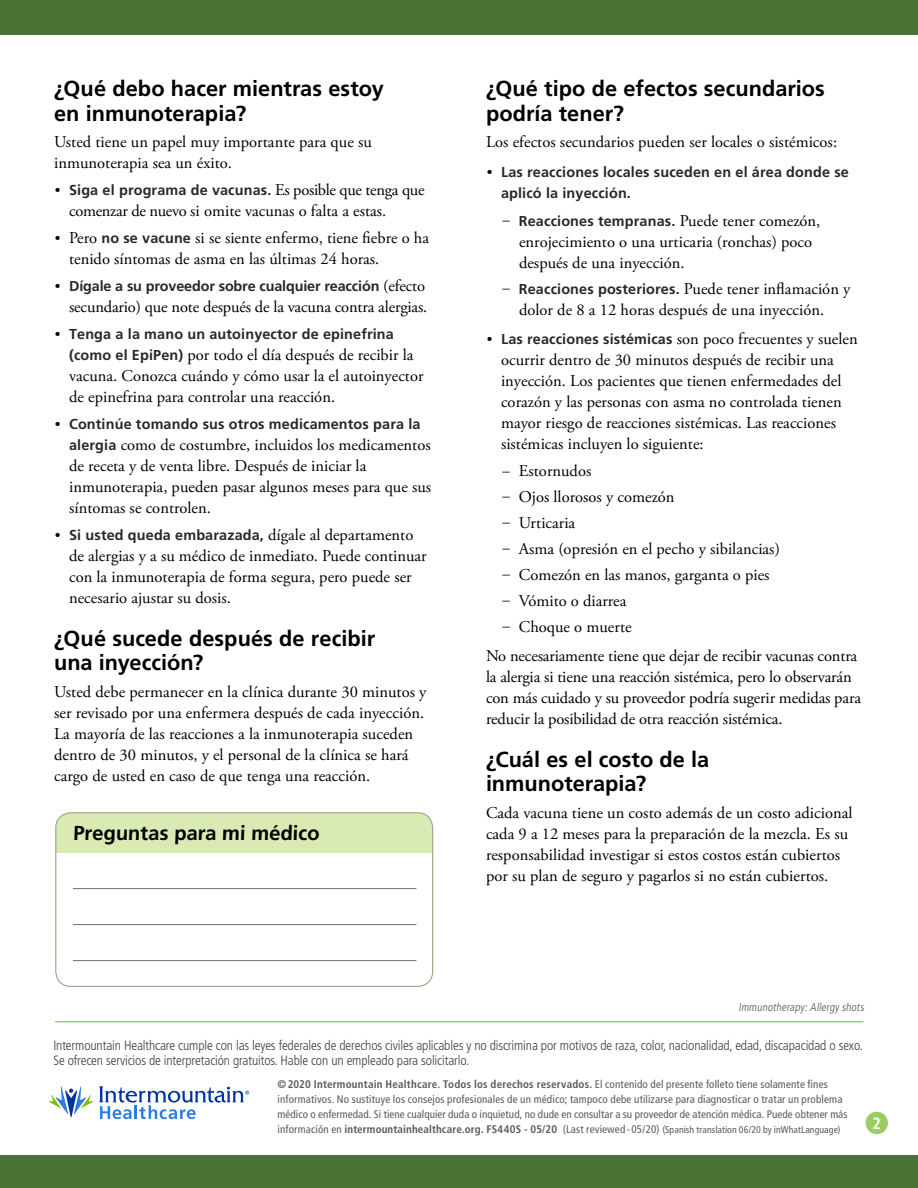
<style>
.page{position:relative;width:918px;height:1188px;background:#fff}
.page>*{position:absolute;margin:0;border:0;box-sizing:border-box;transform-origin:0 0}
.Level_1__h2{font:700 21.75px/24.8px "Frutiger LT Std";color:#000}
.Main_table{font:700 20.25px "Frutiger LT Std";color:#000}
.Main__p{font:16.5px/21px "Adobe Garamond Pro";color:#000}
.t1{font:700 condensed 16.2px "Frutiger LT Std";color:#fff}
.t2{font:700 14.4px/21px "Frutiger LT Std";letter-spacing:.01em;color:#292829}
.t3{font:700 14.4px "Frutiger LT Std";letter-spacing:-.01em;color:#292829}
.t4{font:300 condensed 13.5px/15.5px "Frutiger LT Std";letter-spacing:-.01em;color:#414042}
.t5{font:italic 300 condensed 11.25px "Frutiger LT Std";color:#4d4d4f}
.Footer___h6{font:condensed 10.95px/15px "Frutiger LT Std";letter-spacing:.01em;color:#58595b}
.s1{font-family:"Adobe Garamond Pro";font-weight:400;font-size:15px;color:#000}
.s2{font-family:"Adobe Garamond Pro";font-weight:400;font-size:16.5px;color:#000}
.s3{font-size:15px}
.s4{font-family:"Frutiger LT Std";font-weight:700;font-size:14.4px;color:#292829}
.s5{font-weight:700}
.s6{font-size:10.5px}
.s7{font-size:9.75px}
</style>
<div class="page">
<div style="left:0;top:0;width:918px;height:35px;background:#497235"></div>
<div style="left:0;top:1156px;width:918px;height:32px;background:#497235"></div>
<div style="left:866px;top:1112px;width:22px;height:22px;background:#9bcd63;border-radius:50%"></div>
<hr style="left:55px;top:1021px;width:808px;height:2px;background:#a1cf6d">
<svg style="left:49px;top:1086px;width:44px;height:31px"></svg>
<svg style="left:99px;top:1086px;width:150px;height:33px"></svg>
<div style="left:56px;top:813px;width:377px;height:39px;background:#d9ebb3"></div>
<hr style="left:73px;top:888px;width:343px;height:1px;background:#6d6e71">
<hr style="left:73px;top:924px;width:343px;height:1px;background:#6d6e71">
<hr style="left:73px;top:960px;width:343px;height:1px;background:#6d6e71">
<div style="left:55px;top:812px;width:378px;height:175px;border:1px solid #98a783;border-radius:15px"></div>
<p class="Level_1__h2" style="left:54px;top:76px;width:331px">¿Qué debo hacer mientras estoy en inmunoterapia?</p>
<p class="Main__p" style="left:54px;top:132px;width:319px">Usted tiene un papel muy importante para que su inmunoterapia sea un éxito.</p>
<p class="t2" style="left:55px;top:179px;width:371px"><span class="s1">•</span> Siga el programa de vacunas. <span class="s2">Es posible que tenga que</span></p>
<p class="Main__p" style="left:69px;top:201px;width:319px">comenzar de nuevo si omite vacunas o falta a estas.</p>
<p class="Main__p" style="left:69px;top:228px;width:362px;text-indent:-14px"><span class="s3">•</span> Pero <span class="s4">no se vacune</span> si se siente enfermo, tiene fiebre o ha tenido síntomas de asma en las últimas 24 horas.</p>
<p class="t3" style="left:55px;top:277px;width:372px"><span class="s1">•</span> Dígale a su proveedor sobre cualquier reacción <span class="s2">(efecto</span></p>
<p class="Main__p" style="left:69px;top:297px;width:360px">secundario) que note después de la vacuna contra alergias.</p>
<p class="t2" style="left:55px;top:323px;width:341px"><span class="s1">•</span> Tenga a la mano un autoinyector de epinefrina</p>
<p class="Main__p" style="left:69px;top:345px;width:356px"><span class="s4">(como el EpiPen)</span> por todo el día después de recibir la vacuna. Conozca cuándo y cómo usar la el autoinyector de epinefrina para controlar una reacción.</p>
<p class="t2" style="left:55px;top:413px;width:367px"><span class="s1">•</span> Continúe tomando sus otros medicamentos para la</p>
<p class="Main__p" style="left:69px;top:435px;width:364px"><span class="s4">alergia</span> como de costumbre, incluidos los medicamentos de receta y de venta libre. Después de iniciar la inmunoterapia, pueden pasar algunos meses para que sus síntomas se controlen.</p>
<p class="t2" style="left:55px;top:524px;width:360px"><span class="s1">•</span> Si usted queda embarazada, <span class="s2">dígale al departamento</span></p>
<p class="Main__p" style="left:69px;top:546px;width:359px">de alergias y a su médico de inmediato. Puede continuar con la inmunoterapia de forma segura, pero puede ser necesario ajustar su dosis.</p>
<p class="Level_1__h2" style="left:54px;top:626px;width:323px">¿Qué sucede después de recibir una inyección?</p>
<p class="Main__p" style="left:54px;top:681px;width:374px">Usted debe permanecer en la clínica durante 30 minutos y ser revisado por una enfermera después de cada inyección.<br>La mayoría de las reacciones a la inmunoterapia suceden dentro de 30 minutos, y el personal de la clínica se hará cargo de usted en caso de que tenga una reacción.</p>
<p class="Main_table" style="left:73px;top:821px;width:249px">Preguntas para mi médico</p>
<p class="Level_1__h2" style="left:486px;top:76px;width:340px">¿Qué tipo de efectos secundarios podría tener?</p>
<p class="Main__p" style="left:486px;top:132px;width:353px">Los efectos secundarios pueden ser locales o sistémicos:</p>
<p class="t2" style="left:501px;top:162px;width:349px;text-indent:-14px"><span class="s1">•</span> Las reacciones locales suceden en el área donde se aplicó la inyección.</p>
<p class="t2" style="left:502px;top:210px;width:319px"><span class="s1">–</span> Reacciones tempranas. <span class="s2">Puede tener comezón,</span></p>
<p class="Main__p" style="left:519px;top:231px;width:295px">enrojecimiento o una urticaria (ronchas) poco después de una inyección.</p>
<p class="t2" style="left:502px;top:278px;width:349px"><span class="s1">–</span> Reacciones posteriores. <span class="s2">Puede tener inflamación y</span></p>
<p class="Main__p" style="left:519px;top:300px;width:307px">dolor de 8 a 12 horas después de una inyección.</p>
<p class="Main__p" style="left:501px;top:329px;width:358px;text-indent:-14px"><span class="s3">•</span> <span class="s4">Las reacciones sistémicas</span> son poco frecuentes y suelen ocurrir dentro de 30 minutos después de recibir una inyección. Los pacientes que tienen enfermedades del corazón y las personas con asma no controlada tienen mayor riesgo de reacciones sistémicas. Las reacciones sistémicas incluyen lo siguiente:</p>
<p class="Main__p" style="left:502px;top:461px;width:90px"><span class="s3">–</span> Estornudos</p>
<p class="Main__p" style="left:502px;top:487px;width:174px"><span class="s3">–</span> Ojos llorosos y comezón</p>
<p class="Main__p" style="left:502px;top:513px;width:74px"><span class="s3">–</span> Urticaria</p>
<p class="Main__p" style="left:502px;top:539px;width:279px"><span class="s3">–</span> Asma (opresión en el pecho y sibilancias)</p>
<p class="Main__p" style="left:502px;top:565px;width:269px"><span class="s3">–</span> Comezón en las manos, garganta o pies</p>
<p class="Main__p" style="left:502px;top:591px;width:126px"><span class="s3">–</span> Vómito o diarrea</p>
<p class="Main__p" style="left:502px;top:617px;width:131px"><span class="s3">–</span> Choque o muerte</p>
<p class="Main__p" style="left:486px;top:645px;width:377px">No necesariamente tiene que dejar de recibir vacunas contra la alergia si tiene una reacción sistémica, pero lo observarán con más cuidado y su proveedor podría sugerir medidas para reducir la posibilidad de otra reacción sistémica.</p>
<p class="Level_1__h2" style="left:486px;top:747px;width:225px">¿Cuál es el costo de la inmunoterapia?</p>
<p class="Main__p" style="left:486px;top:803px;width:368px">Cada vacuna tiene un costo además de un costo adicional cada 9 a 12 meses para la preparación de la mezcla. Es su responsabilidad investigar si estos costos están cubiertos por su plan de seguro y pagarlos si no están cubiertos.</p>
<p class="t5" style="left:738px;top:1000px;width:129px">Immunotherapy:Allergy shots</p>
<p class="t4" style="left:53px;top:1037px;width:811px">Intermountain Healthcare cumple con las leyes federales de derechos civiles aplicables y no discrimina por motivos de raza, color, nacionalidad, edad, discapacidad o sexo.<br>Se ofrecen servicios de interpretación gratuitos. Hable con un empleado para solicitarlo.</p>
<p class="Footer___h6" style="left:278px;top:1077px;width:572px"><span class="s5">©2020 Intermountain Healthcare. Todos los derechos reservados.</span> El contenido del presente folleto tiene solamente fines informativos. No sustituye los consejos profesionales de un médico; tampoco debe utilizarse para diagnosticar o tratar un problema médico o enfermedad. Si tiene cualquier duda o inquietud, no dude en consultar a su proveedor de atención médica. Puede obtener más información en <span class="s5">intermountainhealthcare.org. FS440S - 05/20</span> (Last reviewed - 05/20) <span class="s6">(</span><span class="s7">Spanish translation 06/20 by inWhatLanguage)</span></p>
<p class="t1" style="left:873px;top:1113px;width:10px">2</p>
</div>
